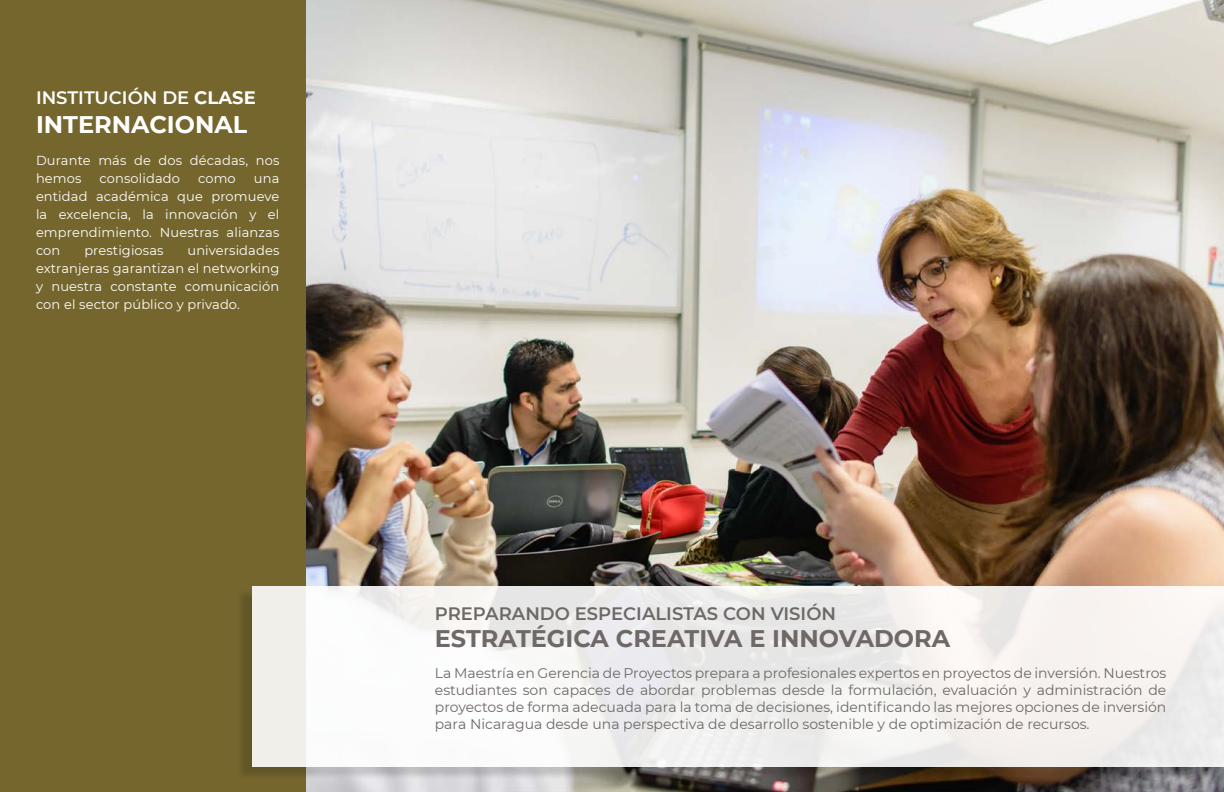
<style>
.page{position:relative;width:1224px;height:792px;background:#fff}
.page>*{position:absolute;margin:0;border:0;box-sizing:border-box;transform-origin:0 0}
.t1{font:700 24px "Montserrat";color:#6e6966}
.t2{font:700 24px "Montserrat";color:#fff}
.t3{font:600 18px "Montserrat";color:#6e6966}
.t4{font:600 18px "Montserrat";color:#fff}
.t5{font:14px/17px "Montserrat";color:#6e6966;text-align:justify}
.t6{font:13px/18px "Montserrat";letter-spacing:.01em;color:#fff;text-align:justify}
.s1{font-weight:700}
</style>
<div class="page">
<img style="left:306px;top:0;width:918px;height:792px">
<div style="left:0;top:0;width:306px;height:792px;background:#75662e"></div>
<div style="left:236px;top:589px;width:988px;height:192px;background:#000;opacity:.18"></div>
<div style="left:252px;top:586px;width:972px;height:181px;background:linear-gradient(to right,#f5f5f5,#f1edeb)"></div>
<p class="t4" style="left:36px;top:85px;width:221px">INSTITUCIÓN DE <span class="s1">CLASE</span></p>
<h1 class="t2" style="left:36px;top:107px;width:213px">INTERNACIONAL</h1>
<p class="t6" style="left:36px;top:151px;width:245px">Durante más de dos décadas, nos hemos</p>
<p class="t6" style="left:100px;top:169px;width:82px">consolidado</p>
<p class="t6" style="left:198px;top:169px;width:39px">como</p>
<p class="t6" style="left:36px;top:169px;width:245px;text-indent:218px">una entidad académica que promueve la excelencia, la innovación y el emprendimiento. Nuestras alianzas con</p>
<p class="t6" style="left:36px;top:241px;width:245px;text-indent:152px">universidades extranjeras garantizan el networking y nuestra constante comunicación con el sector público y privado.</p>
<p class="t6" style="left:84px;top:241px;width:81px">prestigiosas</p>
<p class="t3" style="left:435px;top:601px;width:403px">PREPARANDO ESPECIALISTAS CON VISIÓN</p>
<h1 class="t1" style="left:435px;top:621px;width:517px">ESTRATÉGICA CREATIVA E INNOVADORA</h1>
<p class="t5" style="left:435px;top:664px;width:733px">La Maestría en Gerencia de Proyectos prepara a profesionales expertos en proyectos de inversión. Nuestros estudiantes son capaces de abordar problemas desde la formulación, evaluación y administración de proyectos de forma adecuada para la toma de decisiones, identificando las mejores opciones de inversión para Nicaragua desde una perspectiva de desarrollo sostenible y de optimización de recursos.</p>
</div>
